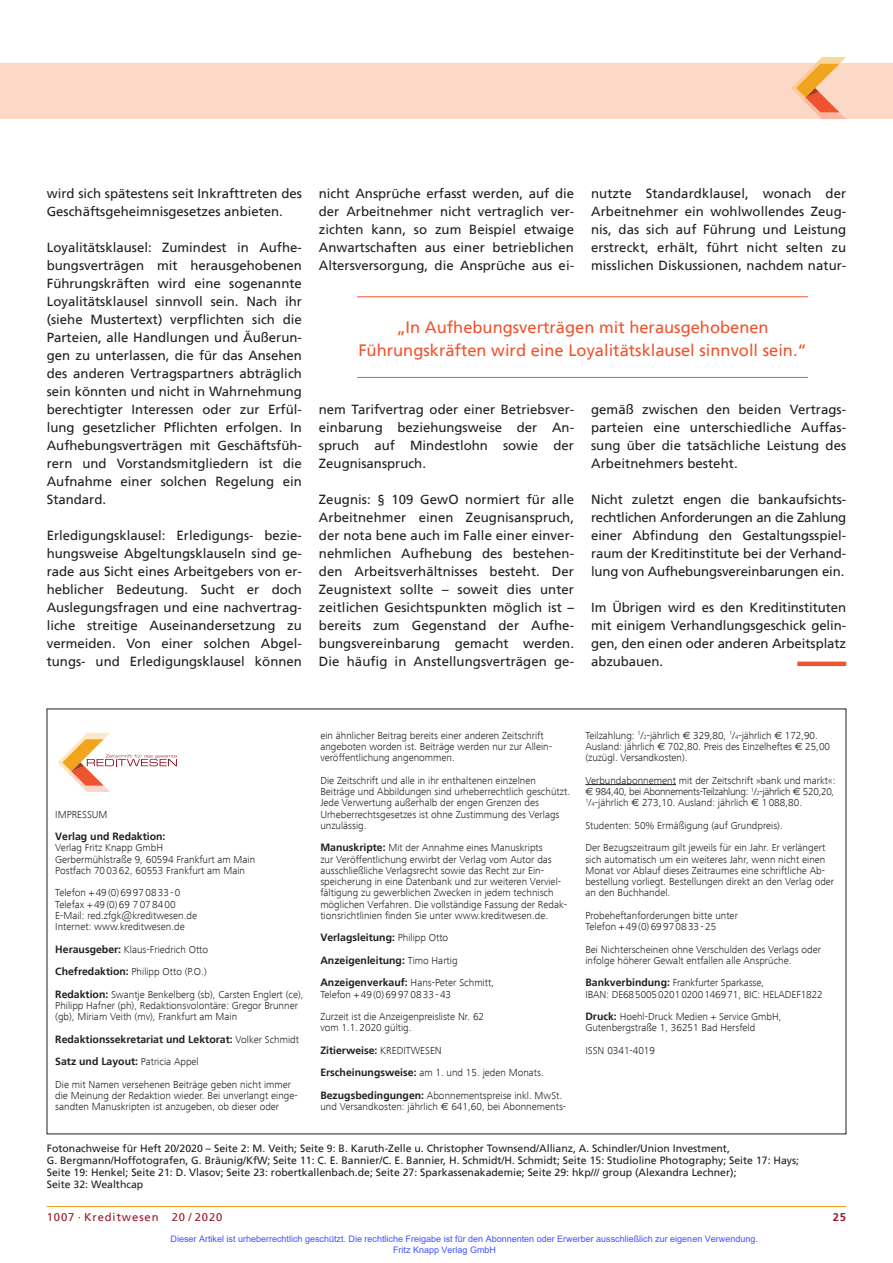
<style>
.page{position:relative;width:893px;height:1263px;background:#fff}
.page>*{position:absolute;margin:0;border:0;box-sizing:border-box;transform-origin:0 0}
.t1{font:16.5px/22.5px "Frutiger";color:#f0542e;text-align:center}
.t2{font:13.2px/18px "Frutiger";color:#231f20;text-align:justify}
.t3{font:11.25px "Frutiger";letter-spacing:.08em;color:#981a26}
.t4{font:700 11.25px "Frutiger";color:#981a26}
.t5{font:300 10.5px/11.2px "Frutiger Next Com";color:#231f20}
.t6{font:10.5px/12px "Frutiger";color:#231f20}
.t7{font:700 10.5px/22.5px "Frutiger";color:#231f20}
.t8{font:9px/10.8px "Arial";color:#4054ff}
.s1{font-family:"Frutiger";font-weight:700}
.s2{font-family:"Frutiger Next Com";font-weight:300}
.s3{font-family:"Euro Sans";font-weight:400}
.s4{font-size:6.15px}
</style>
<div class="page">
<hr style="left:47px;top:1206px;width:799px;height:1px;background:#f1a31e">
<div style="left:0;top:64px;width:893px;height:55px;background:#fcd9c7"></div>
<svg style="left:791px;top:57px;width:55px;height:62px"></svg>
<hr style="left:357px;top:296px;width:451px;height:1px;background:#f0542e">
<hr style="left:357px;top:377px;width:451px;height:1px;background:#f0542e">
<div style="left:797px;top:661px;width:49px;height:5px;background:#f0542e"></div>
<svg style="left:57px;top:733px;width:120px;height:59px"></svg>
<hr style="left:585px;top:784px;width:91px;height:1px;background:#231f20">
<p class="t2" style="left:47px;top:185px;width:257px">wird sich spätestens seit Inkrafttreten des<br>Geschäftsgeheimnisgesetzes anbieten.</p>
<p class="t2" style="left:47px;top:239px;width:257px">Loyalitätsklausel: Zumindest in Aufhe&shy;bungsverträgen mit herausgehobenen Führungskräften wird eine sogenannte Loyalitätsklausel sinnvoll sein. Nach ihr (siehe Mustertext) verpflichten sich die Parteien, alle Handlungen und Äußerun&shy;gen zu unterlassen, die für das Ansehen des anderen Vertragspartners abträglich sein könnten und nicht in Wahrnehmung berechtigter Interessen oder zur Erfül&shy;lung gesetzlicher Pflichten erfolgen. In Aufhebungsverträgen mit Geschäftsfüh&shy;rern und Vorstandsmitgliedern ist die Aufnahme einer solchen Regelung ein Standard.</p>
<p class="t2" style="left:47px;top:527px;width:257px">Erledigungsklausel: Erledigungs- bezie&shy;hungsweise Abgeltungsklauseln sind ge&shy;rade aus Sicht eines Arbeitgebers von er&shy;heblicher Bedeutung. Sucht er doch Auslegungsfragen und eine nachvertrag&shy;liche streitige Auseinandersetzung zu vermeiden. Von einer solchen Abgel&shy;tungs- und Erledigungsklausel können</p>
<p class="t2" style="left:319px;top:185px;width:257px">nicht Ansprüche erfasst werden, auf die der Arbeitnehmer nicht vertraglich ver&shy;zichten kann, so zum Beispiel etwaige Anwartschaften aus einer betrieblichen Altersversorgung, die Ansprüche aus ei-</p>
<p class="t2" style="left:591px;top:185px;width:257px">nutzte Standardklausel, wonach der Arbeitnehmer ein wohlwollendes Zeug&shy;nis, das sich auf Führung und Leistung erstreckt, erhält, führt nicht selten zu misslichen Diskussionen, nachdem natur-</p>
<h1 class="t1" style="left:358px;top:317px;width:450px">„In Aufhebungsverträgen mit herausgehobenen<br>Führungskräften wird eine Loyalitätsklausel sinnvoll sein.“</h1>
<p class="t2" style="left:319px;top:401px;width:257px">nem Tarifvertrag oder einer Betriebsver&shy;einbarung beziehungsweise der An&shy;spruch auf Mindestlohn sowie der Zeugnisanspruch.</p>
<p class="t2" style="left:319px;top:491px;width:257px">Zeugnis: § 109 GewO normiert für alle Arbeitnehmer einen Zeugnisanspruch, der nota bene auch im Falle einer einver&shy;nehmlichen Aufhebung des bestehen&shy;den Arbeitsverhältnisses besteht. Der Zeugnistext sollte – soweit dies unter zeitlichen Gesichtspunkten möglich ist – bereits zum Gegenstand der Aufhe&shy;bungsvereinbarung gemacht werden.<br>Die häufig in Anstellungsverträgen ge-</p>
<p class="t2" style="left:591px;top:401px;width:257px">gemäß zwischen den beiden Vertrags&shy;parteien eine unterschiedliche Auffas&shy;sung über die tatsächliche Leistung des Arbeitnehmers besteht.</p>
<p class="t2" style="left:591px;top:491px;width:257px">Nicht zuletzt engen die bankaufsichts&shy;rechtlichen Anforderungen an die Zahlung einer Abfindung den Gestaltungsspiel&shy;raum der Kreditinstitute bei der Verhand&shy;lung von Aufhebungsvereinbarungen ein.</p>
<p class="t2" style="left:591px;top:599px;width:257px">Im Übrigen wird es den Kreditinstituten mit einigem Verhandlungsgeschick gelin&shy;gen, den einen oder anderen Arbeitsplatz abzubauen.</p>
<p class="t5" style="left:55px;top:808px;width:54px">IMPRESSUM</p>
<p class="t7" style="left:55px;top:826px;width:112px">Verlag und Redaktion:</p>
<p class="t5" style="left:55px;top:842px;width:201px">Verlag Fritz Knapp GmbH<br>Gerbermühlstraße 9, 60594 Frankfurt am Main<br>Postfach 700362, 60553 Frankfurt am Main</p>
<p class="t5" style="left:55px;top:887px;width:143px">Telefon +49(0)69970833-0<br>Telefax +49(0)69 7078400<br>E-Mail: red.zfgk@kreditwesen.de<br>Internet: www.kreditwesen.de</p>
<p class="t5" style="left:55px;top:938px;width:250px;line-height:22.5px"><span class="s1">Herausgeber:</span> Klaus-Friedrich Otto<br><span class="s1">Chefredaktion:</span> Philipp Otto (P.O.)<br><span class="s1">Redaktion:</span> Swantje Benkelberg (sb), Carsten Englert (ce),</p>
<p class="t5" style="left:55px;top:1000px;width:244px">Philipp Hafner (ph), Redaktionsvolontäre: Gregor Brunner (gb), Miriam Veith (mv), Frankfurt am Main</p>
<p class="t7" style="left:55px;top:1028px;width:245px">Redaktionssekretariat und Lektorat: <span class="s2">Volker Schmidt<br></span>Satz und Layout: <span class="s2">Patricia Appel</span></p>
<p class="t5" style="left:55px;top:1078px;width:244px">Die mit Namen versehenen Beiträge geben nicht immer die Meinung der Redaktion wieder. Bei unverlangt einge&shy;sandten Manuskripten ist anzugeben, ob dieser oder</p>
<p class="t5" style="left:320px;top:730px;width:233px">ein ähnlicher Beitrag bereits einer anderen Zeitschrift angeboten worden ist. Beiträge werden nur zur Allein&shy;veröffentlichung angenommen.</p>
<p class="t5" style="left:320px;top:775px;width:251px">Die Zeitschrift und alle in ihr enthaltenen einzelnen Beiträge und Abbildungen sind urheberrechtlich geschützt.<br>Jede Verwertung außerhalb der engen Grenzen des Urheberrechtsgesetzes ist ohne Zustimmung des Verlags unzulässig.</p>
<p class="t5" style="left:320px;top:842px;width:247px"><span class="s1">Manuskripte:</span> Mit der Annahme eines Manuskripts<br>zur Veröffentlichung erwirbt der Verlag vom Autor das ausschließliche Verlagsrecht sowie das Recht zur Ein&shy;speicherung in eine Datenbank und zur weiteren Verviel&shy;fältigung zu gewerblichen Zwecken in jedem technisch möglichen Verfahren. Die vollständige Fassung der Redak&shy;tionsricht-linien finden Sie unter www.kreditwesen.de.</p>
<p class="t7" style="left:320px;top:927px;width:139px">Verlagsleitung: <span class="s2">Philipp Otto<br></span>Anzeigenleitung: <span class="s2">Timo Hartig</span></p>
<p class="t5" style="left:320px;top:977px;width:175px"><span class="s1">Anzeigenverkauf:</span> Hans-Peter Schmitt,<br>Telefon +49(0)69970833-43</p>
<p class="t5" style="left:320px;top:1011px;width:165px">Zurzeit ist die Anzeigenpreisliste Nr. 62 vom 1.1.2020 gültig.</p>
<p class="t7" style="left:320px;top:1039px;width:123px">Zitierweise: <span class="s2">KREDITWESEN</span></p>
<p class="t5" style="left:320px;top:1061px;width:243px;line-height:22.5px"><span class="s1">Erscheinungsweise:</span> am 1. und 15. jeden Monats.<br><span class="s1">Bezugsbedingungen:</span> Abonnementspreise inkl. MwSt.</p>
<p class="t5" style="left:320px;top:1101px;width:247px">und Versandkosten: jährlich <span class="s3">R</span> 641,60, bei Abonnements-</p>
<p class="t5" style="left:585px;top:730px;width:246px">Teilzahlung: <sup>1</sup>/<span class="s4">2</span>-jährlich <span class="s3">R</span> 329,80, <sup>1</sup>/<span class="s4">4</span>-jährlich <span class="s3">R</span> 172,90.<br>Ausland: jährlich <span class="s3">R</span> 702,80. Preis des Einzelheftes <span class="s3">R</span> 25,00 (zuzügl. Versandkosten).</p>
<p class="t5" style="left:585px;top:775px;width:252px;text-align:justify">Verbundabonnement mit der Zeitschrift »bank und markt«:<br><span class="s3">R</span> 984,40, bei Abonnements-Teilzahlung: <sup>1</sup>/<span class="s4">2</span>-jährlich <span class="s3">R</span> 520,20, <sup>1</sup>/<span class="s4">4</span>-jährlich <span class="s3">R</span> 273,10. Ausland: jährlich <span class="s3">R</span> 1088,80.</p>
<p class="t5" style="left:585px;top:814px;width:241px;line-height:22.5px">Studenten: 50% Ermäßigung (auf Grundpreis).<br>Der Bezugszeitraum gilt jeweils für ein Jahr. Er verlängert</p>
<p class="t5" style="left:585px;top:853px;width:250px">sich automatisch um ein weiteres Jahr, wenn nicht einen Monat vor Ablauf dieses Zeitraumes eine schriftliche Ab&shy;bestellung vorliegt. Bestellungen direkt an den Verlag oder an den Buchhandel.</p>
<p class="t5" style="left:585px;top:910px;width:154px">Probeheftanforderungen bitte unter<br>Telefon +49(0)69970833-25</p>
<p class="t5" style="left:585px;top:943px;width:237px">Bei Nichterscheinen ohne Verschulden des Verlags oder infolge höherer Gewalt entfallen alle Ansprüche.</p>
<p class="t5" style="left:585px;top:977px;width:239px"><span class="s1">Bankverbindung:</span> Frankfurter Sparkasse,<br>IBAN: DE68500502010200146971, BIC: HELADEF1822</p>
<p class="t5" style="left:585px;top:1011px;width:198px"><span class="s1">Druck:</span> Hoehl-Druck Medien + Service GmbH,<br>Gutenbergstraße 1, 36251 Bad Hersfeld</p>
<p class="t5" style="left:585px;top:1045px;width:71px">ISSN 0341-4019</p>
<p class="t6" style="left:47px;top:1143px;width:754px">Fotonachweise für Heft 20/2020 – Seite 2: M. Veith; Seite 9: B. Karuth-Zelle u. Christopher Townsend/Allianz, A. Schindler/Union Investment,<br>G. Bergmann/Hoffotografen, G. Bräunig/KfW; Seite 11: C. E. Bannier/C. E. Bannier, H. Schmidt/H. Schmidt; Seite 15: Studioline Photography; Seite 17: Hays; Seite 19: Henkel; Seite 21: D. Vlasov; Seite 23: robertkallenbach.de; Seite 27: Sparkassenakademie; Seite 29: hkp/// group (Alexandra Lechner);<br>Seite 32: Wealthcap</p>
<p class="t3" style="left:47px;top:1211px;width:177px">1007 · Kreditwesen 20 / 2020</p>
<p class="t4" style="left:833px;top:1211px;width:15px">25</p>
<p class="t8" style="left:393px;top:1233px;width:366px;text-indent:-223px">Dieser Artikel ist urheberrechtlich geschützt. Die rechtliche Freigabe ist für den Abonnenten oder Erwerber ausschließlich zur eigenen Verwendung.<br>Fritz Knapp Verlag GmbH</p>
</div>
